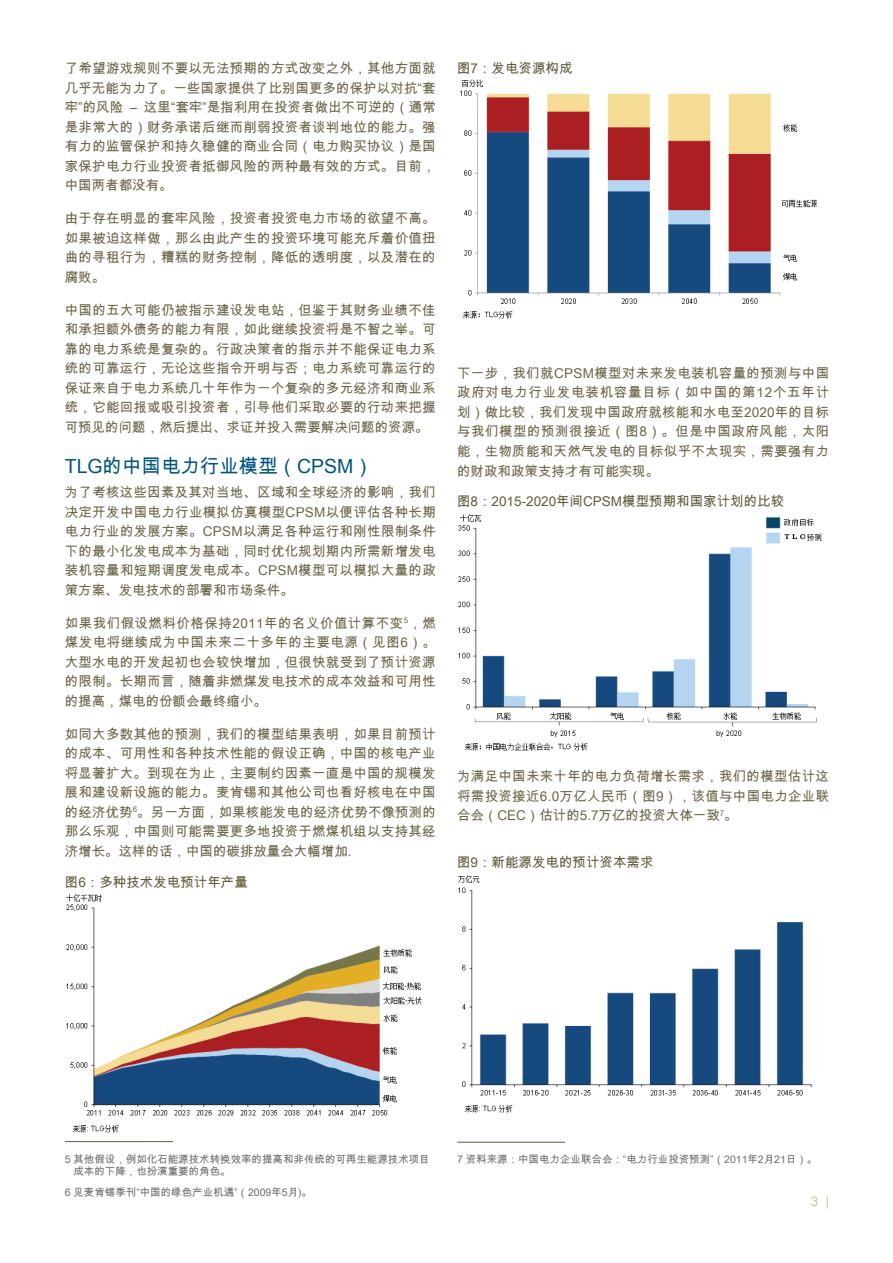
<style>
.page{position:relative;width:893px;height:1263px;background:#fff}
.page>*{position:absolute;margin:0;border:0;box-sizing:border-box;transform-origin:0 0}
.t1{font:19.5px "Arial Unicode MS";color:#005480}
.t2{font:13.5px/19.5px "Arial Unicode MS";letter-spacing:.02em;color:#6c6548;text-align:justify}
.t3{font:13.5px "Arial Unicode MS";color:#615a3b}
.t4{font:13.5px "Arial Unicode MS";color:#c6c6a6}
.t5{font:10.5px/12px "Arial Unicode MS";color:#6c6d70}
</style>
<div class="page">
<img style="left:66px;top:894px;width:356px;height:239px">
<hr style="left:65px;top:1141px;width:108px;height:1px;background:#615a3b">
<img style="left:460px;top:79px;width:357px;height:240px">
<img style="left:458px;top:514px;width:364px;height:237px">
<img style="left:458px;top:875px;width:354px;height:238px">
<hr style="left:457px;top:1142px;width:108px;height:1px;background:#615a3b">
<p class="t2" style="left:65px;top:59px;width:372px">了希望游戏规则不要以无法预期的方式改变之外，其他方面就几乎无能为力了。一些国家提供了比别国更多的保护以对抗“套牢”的风险 – 这里“套牢”是指利用在投资者做出不可逆的（通常是非常大的）财务承诺后继而削弱投资者谈判地位的能力。强有力的监管保护和持久稳健的商业合同（电力购买协议）是国家保护电力行业投资者抵御风险的两种最有效的方式。目前，中国两者都没有。</p>
<p class="t2" style="left:65px;top:209px;width:372px">由于存在明显的套牢风险，投资者投资电力市场的欲望不高。如果被迫这样做，那么由此产生的投资环境可能充斥着价值扭曲的寻租行为，糟糕的财务控制，降低的透明度，以及潜在的腐败。</p>
<p class="t2" style="left:65px;top:300px;width:372px">中国的五大可能仍被指示建设发电站，但鉴于其财务业绩不佳和承担额外债务的能力有限，如此继续投资将是不智之举。可靠的电力系统是复杂的。行政决策者的指示并不能保证电力系统的可靠运行，无论这些指令开明与否；电力系统可靠运行的保证来自于电力系统几十年作为一个复杂的多元经济和商业系统，它能回报或吸引投资者，引导他们采取必要的行动来把握可预见的问题，然后提出、求证并投入需要解决问题的资源。</p>
<h1 class="t1" style="left:65px;top:451px;width:310px">TLG的中国电力行业模型（CPSM）</h1>
<p class="t2" style="left:65px;top:483px;width:373px">为了考核这些因素及其对当地、区域和全球经济的影响，我们决定开发中国电力行业模拟仿真模型CPSM以便评估各种长期电力行业的发展方案。CPSM以满足各种运行和刚性限制条件下的最小化发电成本为基础，同时优化规划期内所需新增发电装机容量和短期调度发电成本。CPSM模型可以模拟大量的政策方案、发电技术的部署和市场条件。</p>
<p class="t2" style="left:65px;top:613px;width:372px">如果我们假设燃料价格保持2011年的名义价值计算不变<sup>5</sup>，燃煤发电将继续成为中国未来二十多年的主要电源（见图6）。大型水电的开发起初也会较快增加，但很快就受到了预计资源的限制。长期而言，随着非燃煤发电技术的成本效益和可用性的提高，煤电的份额会最终缩小。</p>
<p class="t2" style="left:65px;top:724px;width:373px">如同大多数其他的预测，我们的模型结果表明，如果目前预计的成本、可用性和各种技术性能的假设正确，中国的核电产业将显著扩大。到现在为止，主要制约因素一直是中国的规模发展和建设新设施的能力。麦肯锡和其他公司也看好核电在中国的经济优势<sup>6</sup>。另一方面，如果核能发电的经济优势不像预测的那么乐观，中国则可能需要更多地投资于燃煤机组以支持其经济增长。这样的话，中国的碳排放量会大幅增加.</p>
<p class="t3" style="left:65px;top:873px;width:185px">图6：多种技术发电预计年产量</p>
<p class="t3" style="left:457px;top:59px;width:117px">图7：发电资源构成</p>
<p class="t2" style="left:457px;top:363px;width:374px">下一步，我们就CPSM模型对未来发电装机容量的预测与中国政府对电力行业发电装机容量目标（如中国的第12个五年计划）做比较，我们发现中国政府就核能和水电至2020年的目标与我们模型的预测很接近（图8）。但是中国政府风能，太阳能，生物质能和天然气发电的目标似乎不太现实，需要强有力的财政和政策支持才有可能实现。</p>
<p class="t3" style="left:457px;top:491px;width:329px">图8：2015-2020年间CPSM模型预期和国家计划的比较</p>
<p class="t2" style="left:457px;top:767px;width:374px">为满足中国未来十年的电力负荷增长需求，我们的模型估计这将需投资接近6.0万亿人民币（图9），该值与中国电力企业联合会（CEC）估计的5.7万亿的投资大体一致<sup>7</sup>。</p>
<p class="t3" style="left:457px;top:852px;width:198px">图9：新能源发电的预计资本需求</p>
<p class="t5" style="left:73px;top:1153px;width:358px;text-indent:-9px">5 其他假设，例如化石能源技术转换效率的提高和非传统的可再生能源技术项目成本的下降，也扮演重要的角色。</p>
<p class="t5" style="left:65px;top:1186px;width:249px">6 见麦肯锡季刊“中国的绿色产业机遇”（2009年5月)。</p>
<p class="t5" style="left:457px;top:1153px;width:362px">7 资料来源：中国电力企业联合会：“电力行业投资预测”（2011年2月21日）。</p>
<p class="t4" style="left:811px;top:1191px;width:20px">3 |</p>
</div>
